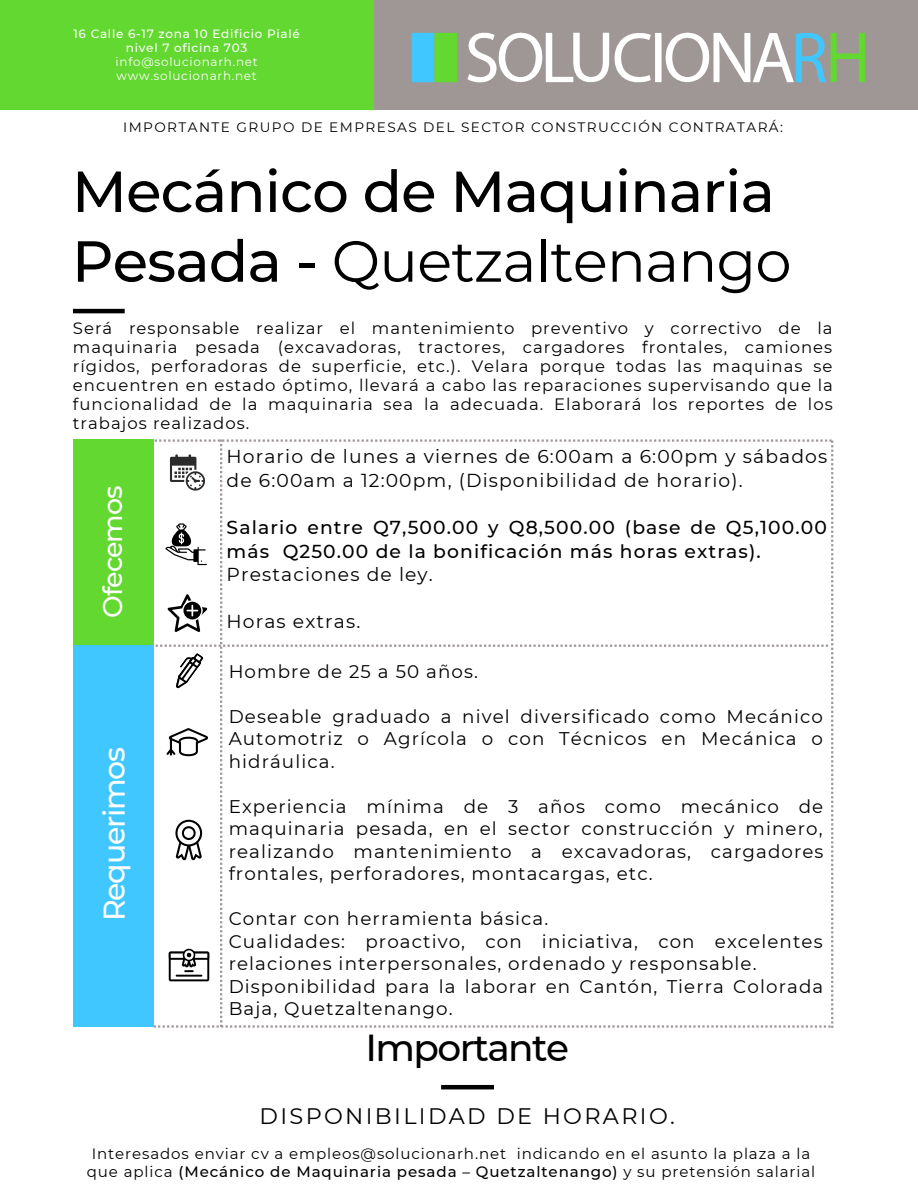
<style>
.page{position:relative;width:918px;height:1188px;background:#fff}
.page>*{position:absolute;margin:0;border:0;box-sizing:border-box;transform-origin:0 0}
.t1{font:500 57.75px/69.8px "Montserrat";letter-spacing:-.015em;color:#000}
.t2{font:500 37.5px "Montserrat";letter-spacing:-.04em;color:#000}
.t3{font:500 30px "Montserrat";letter-spacing:-.04em;color:#fefefe}
.t4{font:500 27px "Montserrat";letter-spacing:-.04em;color:#fefefe}
.t5{font:22.35px "Montserrat";letter-spacing:.105em;color:#000}
.t6{font:18.75px/23.7px "Montserrat";letter-spacing:.06em;color:#000}
.t7{font:500 18.75px/23.7px "Montserrat";letter-spacing:.06em;color:#000}
.t8{font:18.3px/22.5px "Montserrat";letter-spacing:.06em;color:#000;text-align:justify}
.t9{font:16.5px/19.2px "Montserrat";letter-spacing:.06em;color:#000;text-align:justify}
.t10{font:15px/18px "Montserrat";letter-spacing:.06em;color:#000;text-align:center}
.t11{font:13.65px "Montserrat";letter-spacing:.105em;color:#000}
.t12{font:500 12px/14px "Montserrat";letter-spacing:.06em;color:#fff;text-align:center}
.t13{font:12px/14px "Montserrat";letter-spacing:.06em;color:#fff}
.s1{font-weight:400}
.s2{font-weight:500}
</style>
<div class="page">
<hr style="left:73px;top:309px;width:52px;height:4px;background:#000">
<div style="left:0;top:0;width:918px;height:109px;background:#9f9796"></div>
<div style="left:0;top:0;width:373px;height:109px;background:#62d830"></div>
<svg style="left:412px;top:33px;width:45px;height:49px;background:#52cf96"></svg>
<svg style="left:467px;top:33px;width:398px;height:49px"></svg>
<div style="left:73px;top:439px;width:81px;height:206px;background:#62d830"></div>
<hr style="left:441px;top:1085px;width:53px;height:4px;background:#000">
<div style="left:73px;top:646px;width:81px;height:381px;background:#41c7ff"></div>
<svg style="left:151px;top:439px;width:682px;height:589px"></svg>
<p class="t12" style="left:73px;top:26px;width:228px">16 Calle 6-17 zona 10 Edificio Pialé nivel 7 oficina 703</p>
<p class="t13" style="left:116px;top:54px;width:144px">info@solucionarh.net www.solucionarh.net</p>
<p class="t11" style="left:123px;top:119px;width:661px">IMPORTANTE GRUPO DE EMPRESAS DEL SECTOR CONSTRUCCIÓN CONTRATARÁ:</p>
<h1 class="t1" style="left:72px;top:156px;width:721px">Mecánico de Maquinaria<br>Pesada - <span class="s1">Quetzaltenango</span></h1>
<p class="t9" style="left:73px;top:318px;width:761px">Será responsable realizar el mantenimiento preventivo y correctivo de la maquinaria pesada (excavadoras, tractores, cargadores frontales, camiones rígidos, perforadoras de superficie, etc.). Velara porque todas las maquinas se encuentren en estado óptimo, llevará a cabo las reparaciones supervisando que la funcionalidad de la maquinaria sea la adecuada. Elaborará los reportes de los trabajos realizados.</p>
<h3 class="t4" style="left:96px;top:618px;width:133px;rotate:-90deg">Ofecemos</h3>
<h3 class="t3" style="left:96px;top:921px;width:176px;rotate:-90deg">Requerimos</h3>
<p class="t6" style="left:227px;top:445px;width:602px">Horario de lunes a viernes de 6:00am a 6:00pm y sábados de 6:00am a 12:00pm, (Disponibilidad de horario).</p>
<p class="t7" style="left:227px;top:515px;width:602px">Salario entre Q7,500.00 y Q8,500.00 (base de Q5,100.00 más Q250.00 de la bonificación más horas extras).</p>
<p class="t6" style="left:227px;top:563px;width:208px">Prestaciones de ley.</p>
<p class="t6" style="left:227px;top:610px;width:135px">Horas extras.</p>
<p class="t8" style="left:229px;top:660px;width:251px">Hombre de 25 a 50 años.</p>
<p class="t8" style="left:229px;top:705px;width:596px">Deseable graduado a nivel diversificado como Mecánico Automotriz o Agrícola o con Técnicos en Mecánica o hidráulica.</p>
<p class="t8" style="left:229px;top:795px;width:596px">Experiencia mínima de 3 años como mecánico de maquinaria pesada, en el sector construcción y minero, realizando mantenimiento a excavadoras, cargadores frontales, perforadores, montacargas, etc.</p>
<p class="t8" style="left:229px;top:907px;width:596px;text-align:left">Contar con herramienta básica.<br>Cualidades: proactivo, con iniciativa, con excelentes relaciones interpersonales, ordenado y responsable.<br>Disponibilidad para la laborar en Cantón, Tierra Colorada Baja, Quetzaltenango.</p>
<h2 class="t2" style="left:365px;top:1025px;width:205px">Importante</h2>
<p class="t5" style="left:260px;top:1103px;width:417px">DISPONIBILIDAD DE HORARIO.</p>
<p class="t10" style="left:87px;top:1144px;width:730px">Interesados enviar cv a empleos@solucionarh.net indicando en el asunto la plaza a la que aplica <span class="s2">(Mecánico de Maquinaria pesada – Quetzaltenango)</span> y su pretensión salarial</p>
</div>
